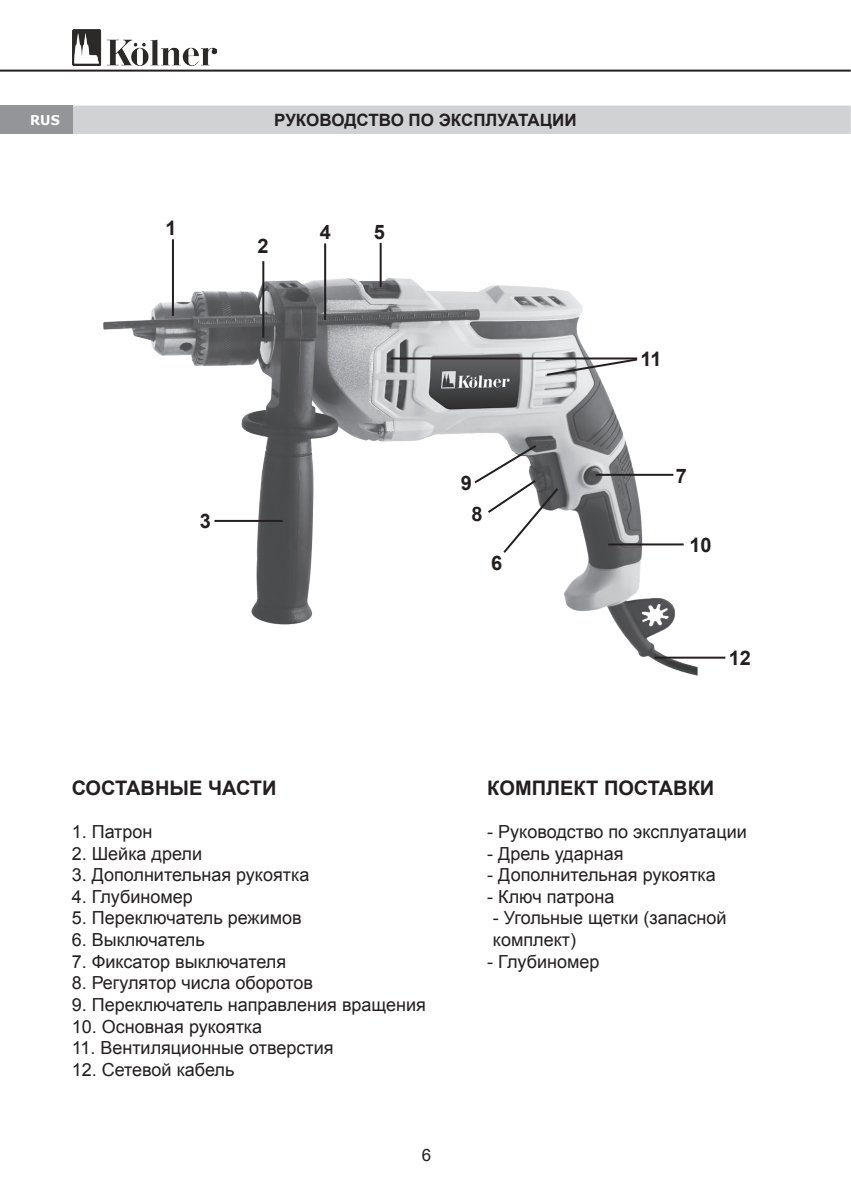
<style>
.page{position:relative;width:851px;height:1191px;background:#fff}
.page>*{position:absolute;margin:0;border:0;box-sizing:border-box;transform-origin:0 0}
.t1{font:700 20px "Arial";color:#231f20}
.t2{font:18px/21.6px "Arial";color:#231f20}
.t3{font:700 17px "Arial";color:#231f20}
.t4{font:17px "Arial";color:#231f20}
.t5{font:700 13.6px "Verdana";color:#fff;scale:.95 1}
</style>
<div class="page">
<div style="left:0;top:106px;width:850px;height:28px;background:#d1d2d4"></div>
<svg style="left:850px;top:106px;width:1px;height:28px"></svg>
<hr style="left:0;top:70px;width:850px;height:2px;background:#231f20">
<img style="left:72px;top:29px;width:145px;height:36px">
<div style="left:0;top:106px;width:72px;height:28px;background:#939598"></div>
<img style="left:636px;top:649px;width:61px;height:27px">
<hr style="left:654px;top:656px;width:71px;height:2px;background:#231f20">
<img style="left:103px;top:264px;width:581px;height:385px">
<hr style="left:172px;top:239px;width:2px;height:77px;background:#231f20">
<hr style="left:262px;top:261px;width:2px;height:77px;background:#231f20">
<hr style="left:324px;top:243px;width:2px;height:77px;background:#231f20">
<hr style="left:379px;top:243px;width:2px;height:44px;background:#231f20">
<hr style="left:595px;top:474px;width:78px;height:2px;background:#231f20">
<svg style="left:472px;top:443px;width:88px;height:112px"></svg>
<hr style="left:608px;top:543px;width:75px;height:2px;background:#231f20">
<hr style="left:214px;top:520px;width:68px;height:2px;background:#231f20">
<hr style="left:391px;top:357px;width:246px;height:2px;background:#231f20">
<svg style="left:544px;top:357px;width:95px;height:20px"></svg>
<p class="t5" style="left:30px;top:110px;width:33px">RUS</p>
<p class="t3" style="left:274px;top:108px;width:304px">РУКОВОДСТВО ПО ЭКСПЛУАТАЦИИ</p>
<p class="t1" style="left:165px;top:214px;width:13px">1</p>
<p class="t1" style="left:257px;top:233px;width:13px">2</p>
<p class="t1" style="left:320px;top:218px;width:13px">4</p>
<p class="t1" style="left:374px;top:218px;width:13px">5</p>
<p class="t1" style="left:200px;top:508px;width:13px">3</p>
<p class="t1" style="left:460px;top:470px;width:13px">9</p>
<p class="t1" style="left:471px;top:500px;width:13px">8</p>
<p class="t1" style="left:491px;top:549px;width:13px">6</p>
<p class="t1" style="left:640px;top:346px;width:23px">11</p>
<p class="t1" style="left:675px;top:462px;width:13px">7</p>
<p class="t1" style="left:689px;top:531px;width:24px">10</p>
<p class="t1" style="left:728px;top:644px;width:24px">12</p>
<p class="t1" style="left:72px;top:774px;width:206px">СОСТАВНЫЕ ЧАСТИ</p>
<p class="t2" style="left:72px;top:821px;width:82px">1. Патрон</p>
<p class="t2" style="left:72px;top:842px;width:132px">2. Шейка дрели</p>
<p class="t2" style="left:72px;top:864px;width:239px">3. Дополнительная рукоятка</p>
<p class="t2" style="left:72px;top:886px;width:123px">4. Глубиномер</p>
<p class="t2" style="left:72px;top:907px;width:231px">5. Переключатель режимов</p>
<p class="t2" style="left:72px;top:929px;width:134px">6. Выключатель</p>
<p class="t2" style="left:72px;top:950px;width:216px">7. Фиксатор выключателя</p>
<p class="t2" style="left:72px;top:972px;width:243px">8. Регулятор числа оборотов</p>
<p class="t2" style="left:72px;top:994px;width:356px">9. Переключатель направления вращения</p>
<p class="t2" style="left:72px;top:1015px;width:192px">10. Основная рукоятка</p>
<p class="t2" style="left:72px;top:1037px;width:263px">11. Вентиляционные отверстия</p>
<p class="t2" style="left:72px;top:1058px;width:164px">12. Сетевой кабель</p>
<p class="t4" style="left:422px;top:1144px;width:11px">6</p>
<p class="t1" style="left:487px;top:774px;width:228px">КОМПЛЕКТ ПОСТАВКИ</p>
<p class="t2" style="left:487px;top:821px;width:261px">- Руководство по эксплуатации</p>
<p class="t2" style="left:487px;top:842px;width:138px">- Дрель ударная</p>
<p class="t2" style="left:487px;top:864px;width:230px">- Дополнительная рукоятка</p>
<p class="t2" style="left:487px;top:886px;width:129px">- Ключ патрона</p>
<p class="t2" style="left:493px;top:907px;width:235px">- Угольные щетки (запасной комплект)</p>
<p class="t2" style="left:487px;top:950px;width:114px">- Глубиномер</p>
</div>
